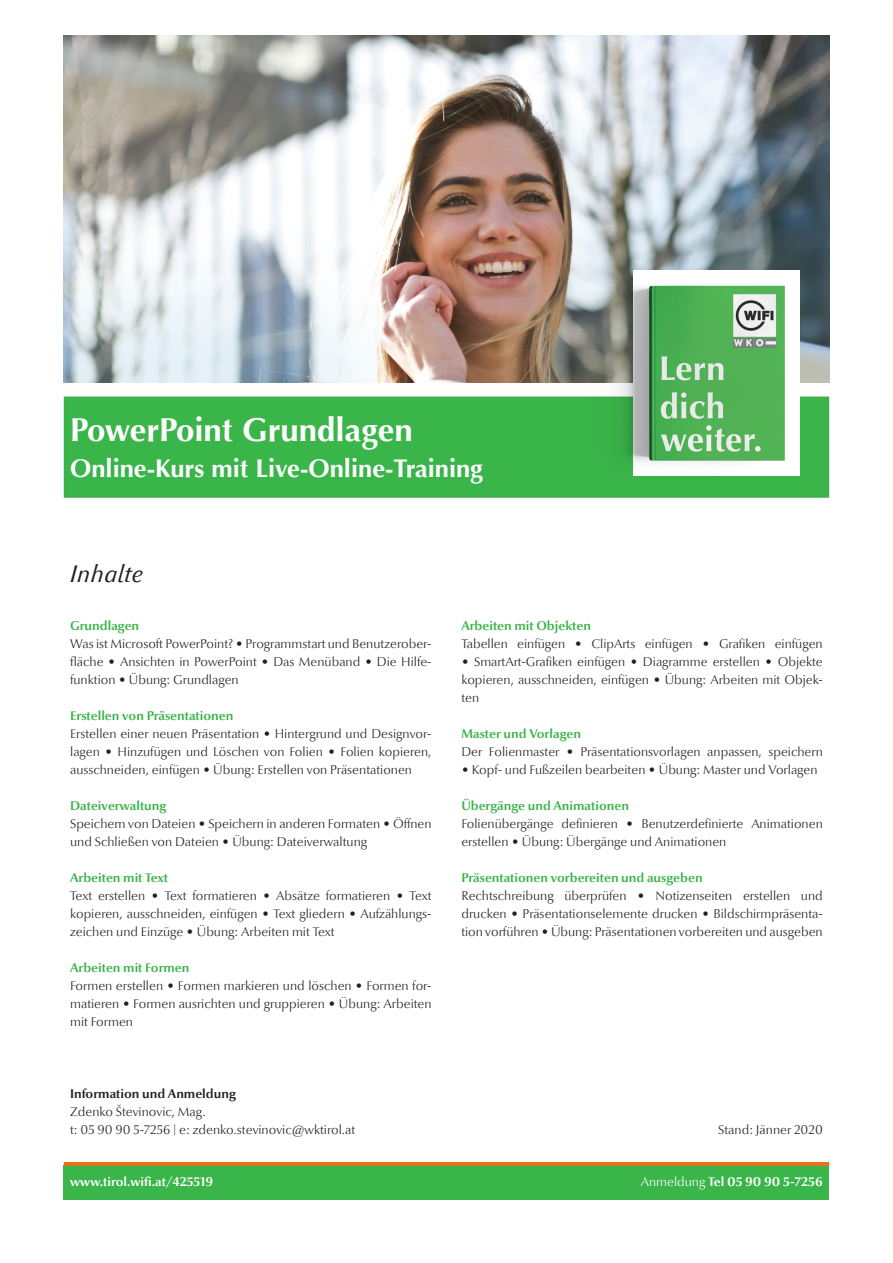
<style>
.page{position:relative;width:893px;height:1263px;background:#fff}
.page>*{position:absolute;margin:0;border:0;box-sizing:border-box;transform-origin:0 0}
.t1{font:700 33px "Optima";color:#fff}
.t2{font:700 25.5px "Optima";color:#fff}
.Überschrift_Inhalte{font:italic 24px "Optima Nova LT";letter-spacing:.02em;color:#231f20}
.Liste_Fließtext_ohne{font:300 12.75px/18px "Optima Nova LT";color:#231f20;text-align:justify}
.Inhalt_Überschrift{font:700 12.75px "Optima Nova LT";color:#3ab54a}
.Liste_Fließtext_Einz{font:300 12.75px "Optima Nova LT";color:#231f20}
.t3{font:700 12.75px "Optima Nova LT";color:#fff}
.Liste_Fließtext_Einz-2{font:700 12.75px "Optima Nova LT";color:#231f20}
.s1{font-weight:300}
</style>
<div class="page">
<div style="left:64px;top:1165px;width:765px;height:34px;background:#3ab54a"></div>
<hr style="left:64px;top:1162px;width:765px;height:4px;background:#e7721e">
<img style="left:64px;top:35px;width:765px;height:348px">
<div style="left:64px;top:396px;width:765px;height:102px;background:#3ab54a;border:2px solid #40ae49"></div>
<div style="left:633px;top:270px;width:167px;height:206px;background:#fff"></div>
<img style="left:584px;top:270px;width:57px;height:193px">
<img style="left:641px;top:285px;width:144px;height:178px">
<p class="t1" style="left:70px;top:409px;width:344px">PowerPoint Grundlagen</p>
<p class="t2" style="left:70px;top:452px;width:414px">Online-Kurs mit Live-Online-Training</p>
<p class="Überschrift_Inhalte" style="left:70px;top:560px;width:74px">Inhalte</p>
<p class="Inhalt_Überschrift" style="left:70px;top:618px;width:71px">Grundlagen</p>
<p class="Liste_Fließtext_ohne" style="left:70px;top:635px;width:363px">Was ist Microsoft PowerPoint? • Programmstart und Benutzerober&shy;fläche • Ansichten in PowerPoint • Das Menüband • Die Hilfe&shy;funktion • Übung: Grundlagen</p>
<p class="Inhalt_Überschrift" style="left:70px;top:708px;width:165px">Erstellen von Präsentationen</p>
<p class="Liste_Fließtext_ohne" style="left:70px;top:725px;width:363px">Erstellen einer neuen Präsentation • Hintergrund und Designvor&shy;lagen • Hinzufügen und Löschen von Folien • Folien kopieren, ausschneiden, einfügen • Übung: Erstellen von Präsentationen</p>
<p class="Inhalt_Überschrift" style="left:70px;top:798px;width:98px">Dateiverwaltung</p>
<p class="Liste_Fließtext_ohne" style="left:70px;top:815px;width:363px">Speichern von Dateien • Speichern in anderen Formaten • Öffnen und Schließen von Dateien • Übung: Dateiverwaltung</p>
<p class="Inhalt_Überschrift" style="left:70px;top:870px;width:99px">Arbeiten mit Text</p>
<p class="Liste_Fließtext_ohne" style="left:70px;top:887px;width:363px">Text erstellen • Text formatieren • Absätze formatieren • Text kopieren, ausschneiden, einfügen • Text gliedern • Aufzählungs&shy;zeichen und Einzüge • Übung: Arbeiten mit Text</p>
<p class="Inhalt_Überschrift" style="left:70px;top:960px;width:121px">Arbeiten mit Formen</p>
<p class="Liste_Fließtext_ohne" style="left:70px;top:977px;width:363px">Formen erstellen • Formen markieren und löschen • Formen for&shy;matieren • Formen ausrichten und gruppieren • Übung: Arbeiten mit Formen</p>
<p class="Inhalt_Überschrift" style="left:461px;top:618px;width:131px">Arbeiten mit Objekten</p>
<p class="Liste_Fließtext_ohne" style="left:461px;top:635px;width:363px">Tabellen einfügen • ClipArts einfügen • Grafiken einfügen</p>
<p class="Liste_Fließtext_ohne" style="left:461px;top:653px;width:363px">• SmartArt-Grafiken einfügen • Diagramme erstellen • Objekte kopieren, ausschneiden, einfügen • Übung: Arbeiten mit Objek&shy;ten</p>
<p class="Inhalt_Überschrift" style="left:461px;top:726px;width:121px">Master und Vorlagen</p>
<p class="Liste_Fließtext_ohne" style="left:461px;top:743px;width:363px">Der Folienmaster • Präsentationsvorlagen anpassen, speichern</p>
<p class="Liste_Fließtext_ohne" style="left:461px;top:761px;width:358px">• Kopf- und Fußzeilen bearbeiten • Übung: Master und Vorlagen</p>
<p class="Inhalt_Überschrift" style="left:461px;top:798px;width:169px">Übergänge und Animationen</p>
<p class="Liste_Fließtext_ohne" style="left:461px;top:815px;width:363px">Folienübergänge definieren • Benutzerdefinierte Animationen erstellen • Übung: Übergänge und Animationen</p>
<p class="Inhalt_Überschrift" style="left:461px;top:870px;width:243px">Präsentationen vorbereiten und ausgeben</p>
<p class="Liste_Fließtext_ohne" style="left:461px;top:887px;width:363px">Rechtschreibung überprüfen • Notizenseiten erstellen und drucken • Präsentationselemente drucken • Bildschirmpräsenta&shy;tion vorführen • Übung: Präsentationen vorbereiten und ausgeben</p>
<p class="Liste_Fließtext_Einz-2" style="left:70px;top:1086px;width:167px">Information und Anmeldung</p>
<p class="Liste_Fließtext_Einz" style="left:70px;top:1104px;width:137px">Zdenko Števinovic, Mag.</p>
<p class="Liste_Fließtext_Einz" style="left:70px;top:1122px;width:287px">t: 05 90 90 5-7256 | e: zdenko.stevinovic@wktirol.at</p>
<p class="Liste_Fließtext_Einz" style="left:718px;top:1122px;width:106px">Stand: Jänner 2020</p>
<p class="t3" style="left:70px;top:1174px;width:145px">www.tirol.wifi.at/425519</p>
<p class="t3" style="left:641px;top:1174px;width:184px"><span class="s1">Anmeldung</span> Tel 05 90 90 5-7256</p>
</div>
